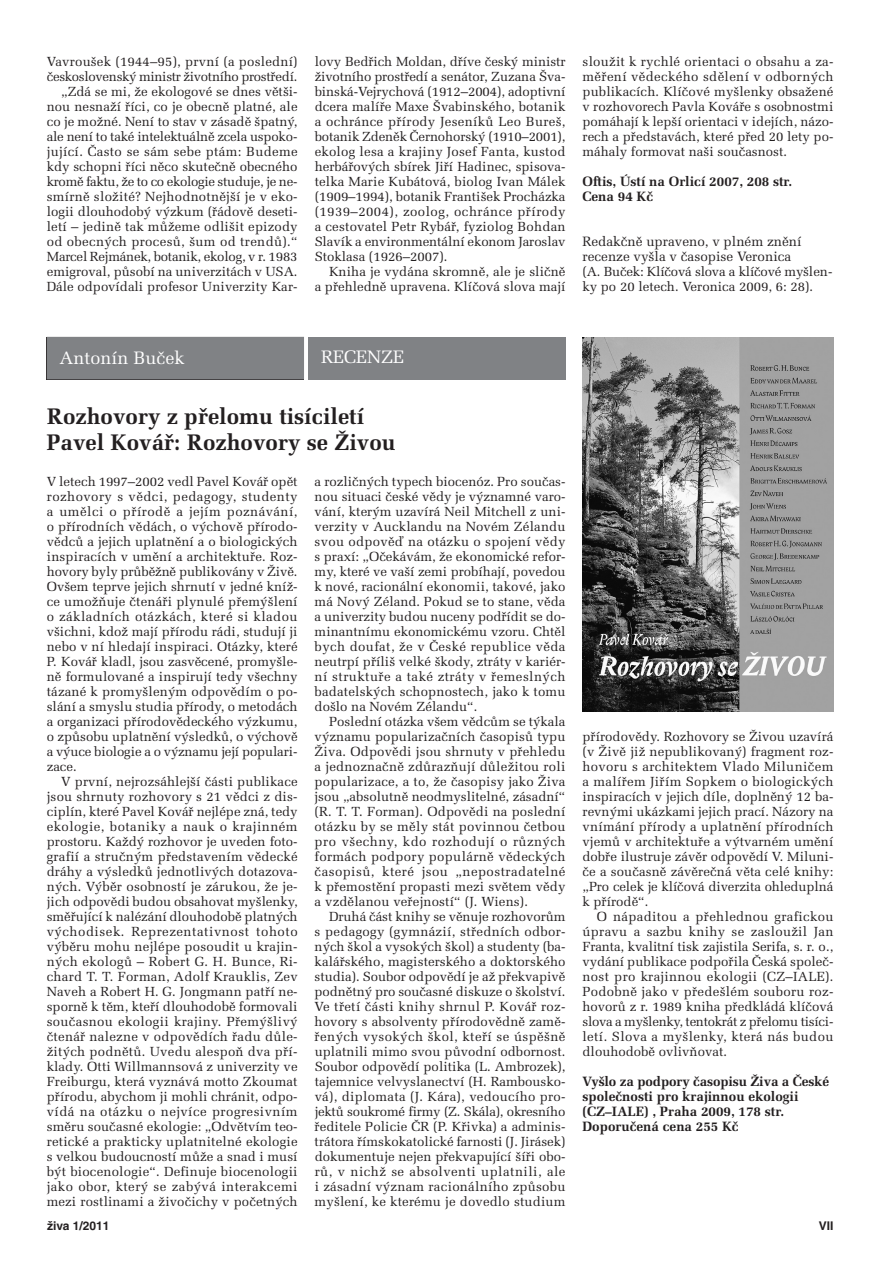
<style>
.page{position:relative;width:893px;height:1263px;background:#fff}
.page>*{position:absolute;margin:0;border:0;box-sizing:border-box;transform-origin:0 0}
.t1{font:700 22.5px/25.5px "Melior CE";color:#231f20}
.t2{font:18px "Melior CE";color:#fff}
.t3{font:700 13.5px/15px "Melior CE";color:#231f20}
.t4{font:13.5px/15px "Melior CE";color:#231f20}
.t5{font:13.2px/15px "Melior CE";color:#231f20;text-align:justify}
.t6{font:700 12px "Helvetica CE";color:#231f20}
</style>
<div class="page">
<div style="left:47px;top:337px;width:257px;height:42px;background:#808285"></div>
<div style="left:308px;top:337px;width:258px;height:42px;background:#808285"></div>
<img style="left:582px;top:338px;width:251px;height:373px">
<p class="t5" style="left:47px;top:56px;width:252px;text-align:right">Vavroušek (1944–95), první (a poslední) československý ministr životního prostředí. „Zdá se mi, že ekologové se dnes větši&shy;nou nesnaží říci, co je obecně platné, ale co je možné. Není to stav v zásadě špatný, ale není to také intelektuálně zcela uspoko&shy;jující. Často se sám sebe ptám: Budeme kdy schopni říci něco skutečně obecného kromě faktu, že to co ekologie studuje, je ne&shy;smírně složité? Nejhodnotnější je v eko&shy;logii dlouhodobý výzkum (řádově deseti&shy;letí – jedině tak můžeme odlišit epizody od obecných procesů, šum od trendů).“ Marcel Rejmánek, botanik, ekolog, v r. 1983 emigroval, působí na univerzitách v USA.<br>Dále odpovídali profesor Univerzity Kar-</p>
<p class="t5" style="left:315px;top:56px;width:252px">lovy Bedřich Moldan, dříve český ministr životního prostředí a senátor, Zuzana Šva&shy;binská-Vejrychová (1912–2004), adoptivní dcera malíře Maxe Švabinského, botanik a ochránce přírody Jeseníků Leo Bureš, botanik Zdeněk Černohorský (1910–2001), ekolog lesa a krajiny Josef Fanta, kustod herbářových sbírek Jiří Hadinec, spisova&shy;telka Marie Kubátová, biolog Ivan Málek (1909–1994), botanik František Procházka (1939–2004), zoolog, ochránce přírody a cestovatel Petr Rybář, fyziolog Bohdan Slavík a environmentální ekonom Jaroslav Stoklasa (1926–2007).</p>
<p class="t5" style="left:315px;top:266px;width:252px;text-align:right">Kniha je vydána skromně, ale je sličně<br>a přehledně upravena. Klíčová slova mají</p>
<p class="t5" style="left:583px;top:56px;width:252px">sloužit k rychlé orientaci o obsahu a za&shy;měření vědeckého sdělení v odborných publikacích. Klíčové myšlenky obsažené v rozhovorech Pavla Kováře s osobnostmi pomáhají k lepší orientaci v idejích, názo&shy;rech a představách, které před 20 lety po&shy;máhaly formovat naši současnost.</p>
<p class="t3" style="left:583px;top:176px;width:211px">Oftis, Ústí na Orlicí 2007, 208 str.<br>Cena 94 Kč</p>
<p class="t4" style="left:583px;top:236px;width:221px">Redakčně upraveno, v plném znění recenze vyšla v časopise Veronica</p>
<p class="t5" style="left:583px;top:266px;width:251px">(A. Buček: Klíčová slova a klíčové myšlen&shy;ky po 20 letech. Veronica 2009, 6: 28).</p>
<h2 class="t2" style="left:60px;top:352px;width:127px">Antonín Buček</h2>
<h2 class="t2" style="left:321px;top:350px;width:85px">RECENZE</h2>
<h1 class="t1" style="left:47px;top:407px;width:350px">Rozhovory z přelomu tisíciletí<br>Pavel Kovář: Rozhovory se Živou</h1>
<p class="t5" style="left:47px;top:476px;width:252px">V letech 1997–2002 vedl Pavel Kovář opět rozhovory s vědci, pedagogy, studenty a umělci o přírodě a jejím poznávání, o přírodních vědách, o výchově přírodo&shy;vědců a jejich uplatnění a o biologických inspiracích v umění a architektuře. Roz&shy;hovory byly průběžně publikovány v Živě.<br>Ovšem teprve jejich shrnutí v jedné kníž&shy;ce umožňuje čtenáři plynulé přemýšlení o základních otázkách, které si kladou všichni, kdož mají přírodu rádi, studují ji nebo v ní hledají inspiraci. Otázky, které P. Kovář kladl, jsou zasvěcené, promyšle&shy;ně formulované a inspirují tedy všechny tázané k promyšleným odpovědím o po&shy;slání a smyslu studia přírody, o metodách a organizaci přírodovědeckého výzkumu, o způsobu uplatnění výsledků, o výchově a výuce biologie a o významu její populari&shy;zace.</p>
<p class="t5" style="left:47px;top:776px;width:252px;text-indent:14px">V první, nejrozsáhlejší části publikace jsou shrnuty rozhovory s 21 vědci z dis&shy;ciplín, které Pavel Kovář nejlépe zná, tedy ekologie, botaniky a nauk o krajinném prostoru. Každý rozhovor je uveden foto&shy;grafií a stručným představením vědecké dráhy a výsledků jednotlivých dotazova&shy;ných. Výběr osobností je zárukou, že je&shy;jich odpovědi budou obsahovat myšlenky, směřující k nalézání dlouhodobě platných východisek. Reprezentativnost tohoto výběru mohu nejlépe posoudit u krajin&shy;ných ekologů – Robert G. H. Bunce, Ri&shy;chard T. T. Forman, Adolf Krauklis, Zev Naveh a Robert H. G. Jongmann patří ne&shy;sporně k těm, kteří dlouhodobě formovali současnou ekologii krajiny. Přemýšlivý čtenář nalezne v odpovědích řadu důle&shy;žitých podnětů. Uvedu alespoň dva pří&shy;klady. Otti Willmannsová z univerzity ve Freiburgu, která vyznává motto Zkoumat přírodu, abychom ji mohli chránit, odpo&shy;vídá na otázku o nejvíce progresivním směru současné ekologie: „Odvětvím teo&shy;retické a prakticky uplatnitelné ekologie s velkou budoucností může a snad i musí být biocenologie“. Definuje biocenologii jako obor, který se zabývá interakcemi mezi rostlinami a živočichy v početných</p>
<p class="t5" style="left:315px;top:476px;width:252px">a rozličných typech biocenóz. Pro součas&shy;nou situaci české vědy je významné varo&shy;vání, kterým uzavírá Neil Mitchell z uni&shy;verzity v Aucklandu na Novém Zélandu svou odpověď na otázku o spojení vědy s praxí: „Očekávám, že ekonomické refor&shy;my, které ve vaší zemi probíhají, povedou k nové, racionální ekonomii, takové, jako má Nový Zéland. Pokud se to stane, věda a univerzity budou nuceny podřídit se do&shy;minantnímu ekonomickému vzoru. Chtěl bych doufat, že v České republice věda neutrpí příliš velké škody, ztráty v kariér&shy;ní struktuře a také ztráty v řemeslných badatelských schopnostech, jako k tomu došlo na Novém Zélandu“.</p>
<p class="t5" style="left:315px;top:716px;width:252px;text-indent:14px">Poslední otázka všem vědcům se týkala významu popularizačních časopisů typu Živa. Odpovědi jsou shrnuty v přehledu a jednoznačně zdůrazňují důležitou roli popularizace, a to, že časopisy jako Živa jsou „absolutně neodmyslitelné, zásadní“ (R. T. T. Forman). Odpovědi na poslední otázku by se měly stát povinnou četbou pro všechny, kdo rozhodují o různých formách podpory populárně vědeckých časopisů, které jsou „nepostradatelné k přemostění propasti mezi světem vědy a vzdělanou veřejností“ (J. Wiens).</p>
<p class="t5" style="left:315px;top:911px;width:252px;text-indent:14px">Druhá část knihy se věnuje rozhovorům s pedagogy (gymnázií, středních odbor&shy;ných škol a vysokých škol) a studenty (ba&shy;kalářského, magisterského a doktorského studia). Soubor odpovědí je až překvapivě podnětný pro současné diskuze o školství.<br>Ve třetí části knihy shrnul P. Kovář roz&shy;hovory s absolventy přírodovědně zamě&shy;řených vysokých škol, kteří se úspěšně uplatnili mimo svou původní odbornost.<br>Soubor odpovědí politika (L. Ambrozek), tajemnice velvyslanectví (H. Rambousko&shy;vá), diplomata (J. Kára), vedoucího pro&shy;jektů soukromé firmy (Z. Skála), okresního ředitele Policie ČR (P. Křivka) a adminis&shy;trátora římskokatolické farnosti (J. Jirásek) dokumentuje nejen překvapující šíři obo&shy;rů, v nichž se absolventi uplatnili, ale i zásadní význam racionálního způsobu myšlení, ke kterému je dovedlo studium</p>
<p class="t5" style="left:583px;top:731px;width:252px">přírodovědy. Rozhovory se Živou uzavírá (v Živě již nepublikovaný) fragment roz&shy;hovoru s architektem Vlado Miluničem a malířem Jiřím Sopkem o biologických inspiracích v jejich díle, doplněný 12 ba&shy;revnými ukázkami jejich prací. Názory na vnímání přírody a uplatnění přírodních vjemů v architektuře a výtvarném umění dobře ilustruje závěr odpovědí V. Miluni&shy;če a současně závěrečná věta celé knihy: „Pro celek je klíčová diverzita ohleduplná k přírodě“.</p>
<p class="t5" style="left:583px;top:911px;width:252px;text-indent:14px">O nápaditou a přehlednou grafickou úpravu a sazbu knihy se zasloužil Jan Franta, kvalitní tisk zajistila Serifa, s. r. o., vydání publikace podpořila Česká společ&shy;nost pro krajinnou ekologii (CZ–IALE).<br>Podobně jako v předešlém souboru roz&shy;hovorů z r. 1989 kniha předkládá klíčová slova a myšlenky, tentokrát z přelomu tisíci&shy;letí. Slova a myšlenky, která nás budou dlouhodobě ovlivňovat.</p>
<p class="t3" style="left:583px;top:1076px;width:248px">Vyšlo za podpory časopisu Živa a České společnosti pro krajinnou ekologii (CZ–IALE) , Praha 2009, 178 str.<br>Doporučená cena 255 Kč</p>
<p class="t6" style="left:47px;top:1221px;width:64px">živa 1/2011</p>
<p class="t6" style="left:819px;top:1221px;width:16px">VII</p>
</div>
